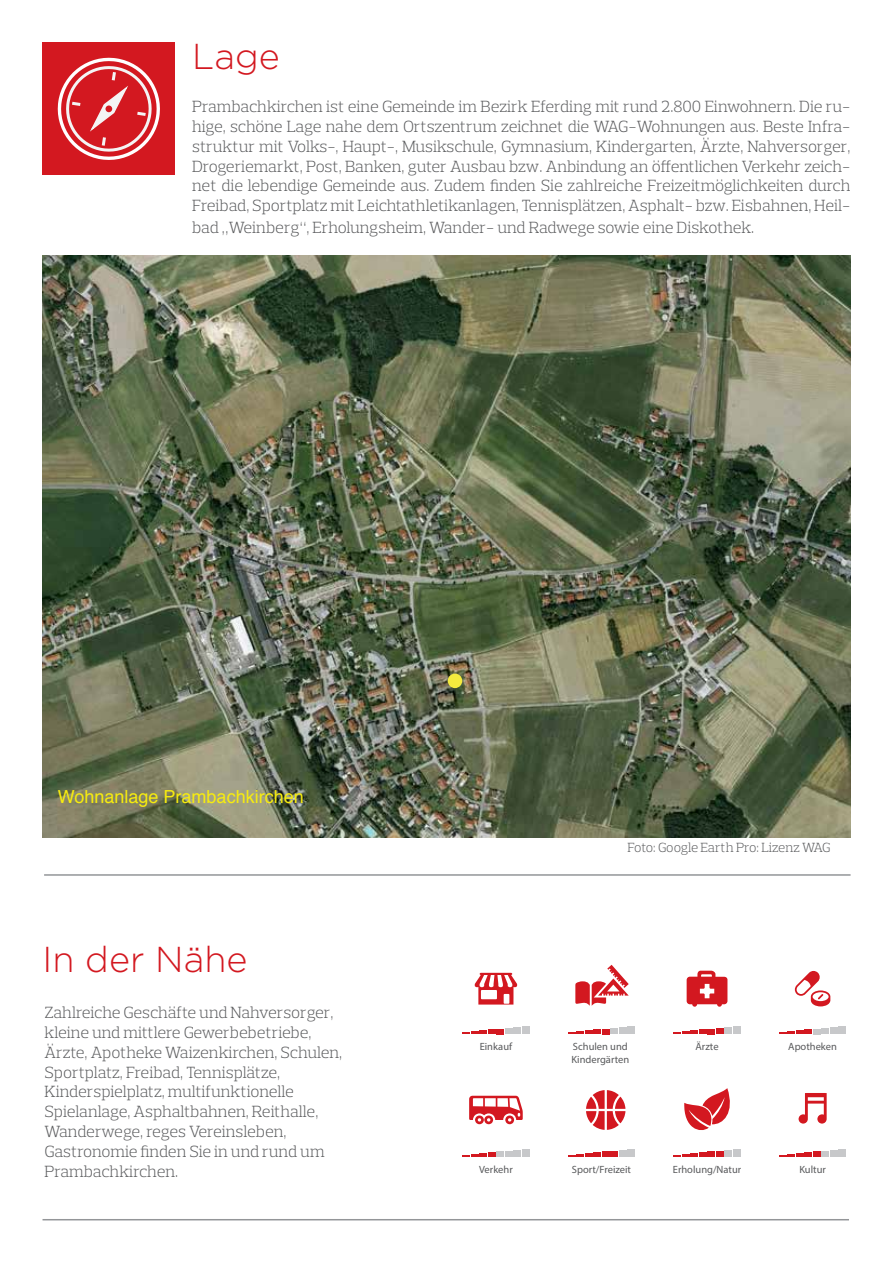
<style>
.page{position:relative;width:893px;height:1263px;background:#fff}
.page>*{position:absolute;margin:0;border:0;box-sizing:border-box;transform-origin:0 0}
.t1{font:300 36px "Gotham";color:#d31820}
.t2{font:18px "Helvetica";color:#f7ec0f}
.t3{font:300 16.5px/19.8px "Prelo Slab";color:#58595b;text-align:justify}
.t4{font:300 13.5px "Prelo Slab";letter-spacing:-.02em;color:#58595b}
.t5{font:10.5px/12.6px "Myriad Pro";color:#58595b}
</style>
<div class="page">
<img style="left:43px;top:255px;width:807px;height:583px">
<div style="left:43px;top:43px;width:132px;height:132px;background:#d31820"></div>
<svg style="left:57px;top:57px;width:103px;height:103px"></svg>
<div style="left:105px;top:105px;width:7px;height:7px;background:#d31820;border-radius:50%"></div>
<hr style="left:44px;top:874px;width:807px;height:2px;background:#939598">
<hr style="left:43px;top:1219px;width:806px;height:1px;background:#939598">
<svg style="left:462px;top:1030px;width:33px;height:4px"></svg>
<div style="left:496px;top:1029px;width:8px;height:5px;background:#d31820"></div>
<div style="left:505px;top:1028px;width:7px;height:6px;background:#c7c8ca"></div>
<div style="left:513px;top:1027px;width:8px;height:7px;background:#c7c8ca"></div>
<div style="left:522px;top:1026px;width:7px;height:8px;background:#c7c8ca"></div>
<svg style="left:568px;top:1030px;width:33px;height:4px"></svg>
<div style="left:602px;top:1029px;width:8px;height:5px;background:#d31820"></div>
<div style="left:610px;top:1028px;width:8px;height:6px;background:#c7c8ca"></div>
<div style="left:619px;top:1027px;width:8px;height:7px;background:#c7c8ca"></div>
<div style="left:627px;top:1026px;width:8px;height:8px;background:#c7c8ca"></div>
<svg style="left:673px;top:1030px;width:34px;height:4px"></svg>
<div style="left:707px;top:1029px;width:8px;height:5px;background:#d31820"></div>
<div style="left:716px;top:1028px;width:8px;height:6px;background:#d31820"></div>
<div style="left:724px;top:1027px;width:8px;height:7px;background:#c7c8ca"></div>
<div style="left:733px;top:1026px;width:8px;height:8px;background:#c7c8ca"></div>
<svg style="left:779px;top:1030px;width:33px;height:4px"></svg>
<div style="left:813px;top:1029px;width:8px;height:5px;background:#c7c8ca"></div>
<div style="left:821px;top:1028px;width:8px;height:6px;background:#c7c8ca"></div>
<div style="left:830px;top:1027px;width:8px;height:7px;background:#c7c8ca"></div>
<div style="left:838px;top:1026px;width:8px;height:8px;background:#c7c8ca"></div>
<svg style="left:462px;top:1153px;width:33px;height:4px"></svg>
<div style="left:496px;top:1152px;width:8px;height:5px;background:#c7c8ca"></div>
<div style="left:505px;top:1151px;width:7px;height:6px;background:#c7c8ca"></div>
<div style="left:513px;top:1150px;width:8px;height:7px;background:#c7c8ca"></div>
<div style="left:522px;top:1149px;width:7px;height:8px;background:#c7c8ca"></div>
<svg style="left:568px;top:1153px;width:33px;height:4px"></svg>
<div style="left:602px;top:1152px;width:8px;height:5px;background:#d31820"></div>
<div style="left:610px;top:1151px;width:8px;height:6px;background:#d31820"></div>
<div style="left:619px;top:1150px;width:8px;height:7px;background:#c7c8ca"></div>
<div style="left:627px;top:1149px;width:8px;height:8px;background:#c7c8ca"></div>
<svg style="left:673px;top:1153px;width:34px;height:4px"></svg>
<div style="left:707px;top:1152px;width:8px;height:5px;background:#d31820"></div>
<div style="left:716px;top:1151px;width:8px;height:6px;background:#d31820"></div>
<div style="left:724px;top:1150px;width:8px;height:7px;background:#c7c8ca"></div>
<div style="left:733px;top:1149px;width:8px;height:8px;background:#c7c8ca"></div>
<svg style="left:779px;top:1153px;width:33px;height:4px"></svg>
<div style="left:813px;top:1152px;width:8px;height:5px;background:#d31820"></div>
<div style="left:821px;top:1151px;width:8px;height:6px;background:#c7c8ca"></div>
<div style="left:830px;top:1150px;width:8px;height:7px;background:#c7c8ca"></div>
<div style="left:838px;top:1149px;width:8px;height:8px;background:#c7c8ca"></div>
<svg style="left:475px;top:973px;width:42px;height:31px"></svg>
<svg style="left:795px;top:971px;width:35px;height:35px"></svg>
<svg style="left:687px;top:971px;width:40px;height:36px"></svg>
<svg style="left:684px;top:1088px;width:46px;height:42px"></svg>
<svg style="left:575px;top:965px;width:54px;height:41px"></svg>
<svg style="left:469px;top:1096px;width:54px;height:28px"></svg>
<svg style="left:586px;top:1090px;width:39px;height:40px"></svg>
<svg style="left:799px;top:1093px;width:28px;height:30px"></svg>
<div style="left:448px;top:674px;width:14px;height:14px;background:#f4eb3e;border-radius:50%"></div>
<h1 class="t1" style="left:192px;top:36px;width:89px">Lage</h1>
<p class="t3" style="left:192px;top:97px;width:660px">Prambachkirchen ist eine Gemeinde im Bezirk Eferding mit rund 2.800 Einwohnern. Die ru&shy;hige, schöne Lage nahe dem Ortszentrum zeichnet die WAG-Wohnungen aus. Beste Infra&shy;struktur mit Volks-, Haupt-, Musikschule, Gymnasium, Kindergarten, Ärzte, Nahversorger, Drogeriemarkt, Post, Banken, guter Ausbau bzw. Anbindung an öffentlichen Verkehr zeich&shy;net die lebendige Gemeinde aus. Zudem finden Sie zahlreiche Freizeitmöglichkeiten durch Freibad, Sportplatz mit Leichtathletikanlagen, Tennisplätzen, Asphalt- bzw. Eisbahnen, Heil-</p>
<p class="t3" style="left:192px;top:217px;width:564px">bad „Weinberg“, Erholungsheim, Wander- und Radwege sowie eine Diskothek.</p>
<p class="t2" style="left:58px;top:789px;width:247px">Wohnanlage Prambachkirchen</p>
<h1 class="t1" style="left:43px;top:940px;width:206px">In der Nähe</h1>
<p class="t3" style="left:45px;top:1002px;width:299px;text-align:left">Zahlreiche Geschäfte und Nahversorger, kleine und mittlere Gewerbebetriebe, Ärzte, Apotheke Waizenkirchen, Schulen, Sportplatz, Freibad, Tennisplätze, Kinderspielplatz, multifunktionelle Spielanlage, Asphaltbahnen, Reithalle, Wanderwege, reges Vereinsleben, Gastronomie finden Sie in und rund um Prambachkirchen.</p>
<p class="t4" style="left:627px;top:839px;width:205px">Foto: Google Earth Pro: Lizenz WAG</p>
<p class="t5" style="left:480px;top:1040px;width:34px">Einkauf</p>
<p class="t5" style="left:479px;top:1163px;width:35px">Verkehr</p>
<p class="t5" style="left:571px;top:1040px;width:59px">Schulen und<br>Kindergärten</p>
<p class="t5" style="left:572px;top:1163px;width:61px">Sport/Freizeit</p>
<p class="t5" style="left:695px;top:1040px;width:25px">Ärzte</p>
<p class="t5" style="left:673px;top:1163px;width:70px">Erholung/Natur</p>
<p class="t5" style="left:788px;top:1040px;width:50px">Apotheken</p>
<p class="t5" style="left:799px;top:1163px;width:28px">Kultur</p>
</div>
